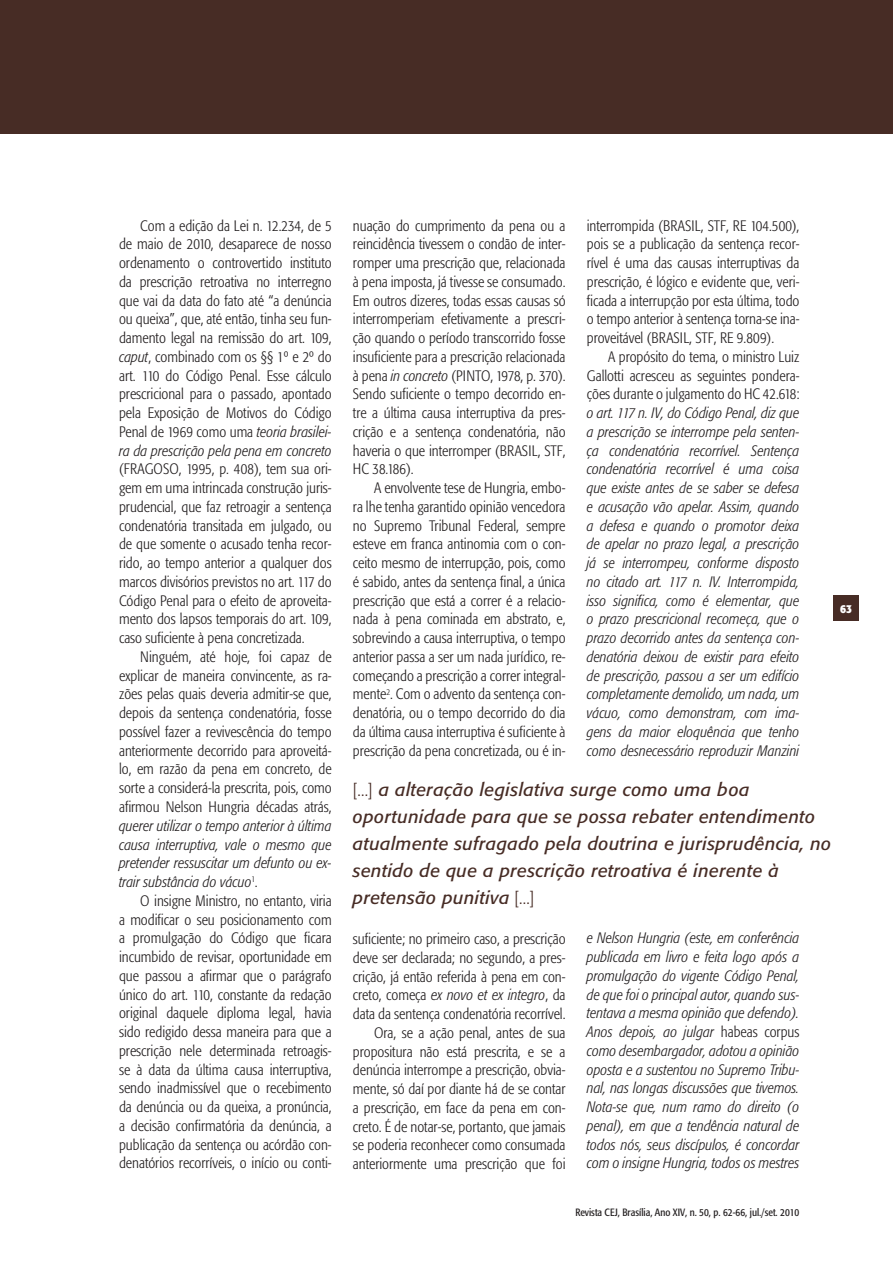
<style>
.page{position:relative;width:893px;height:1263px;background:#fff}
.page>*{position:absolute;margin:0;border:0;box-sizing:border-box;transform-origin:0 0}
.t1{font:italic 18px/27px "Formata";letter-spacing:.02em;color:#472c25}
.t2{font:300 condensed 15px/18.8px "Formata";color:#231f20;text-align:justify}
.t3{font:italic 300 condensed 15px/18.8px "Formata";color:#231f20;text-align:justify}
.t4{font:700 condensed 12px "Formata";color:#fff}
.t5{font:condensed 10.5px "Formata";color:#231f20}
.s1{font-style:italic}
.s2{font-style:normal}
.s3{font-weight:300;font-style:normal;font-stretch:condensed}
</style>
<div class="page">
<div style="left:833px;top:595px;width:26px;height:26px;background:#472c25"></div>
<div style="left:0;top:0;width:893px;height:134px;background:#472c25"></div>
<p class="t2" style="left:119px;top:216px;width:214px;text-indent:21px">Com a edição da Lei n. 12.234, de 5 de maio de 2010, desaparece de nosso ordenamento o controvertido instituto da prescrição retroativa no interregno que vai da data do fato até “a denúncia ou queixa”, que, até então, tinha seu fun&shy;damento legal na remissão do art. 109, <span class="s1">caput</span>, combinado com os §§ 1º e 2º do art. 110 do Código Penal. Esse cálculo prescricional para o passado, apontado pela Exposição de Motivos do Código Penal de 1969 como uma <span class="s1">teoria brasilei&shy;ra da prescrição pela pena em concreto</span></p>
<p class="t2" style="left:119px;top:460px;width:214px">(FRAGOSO, 1995, p. 408), tem sua ori&shy;gem em uma intrincada construção juris&shy;prudencial, que faz retroagir a sentença condenatória transitada em julgado, ou de que somente o acusado tenha recor&shy;rido, ao tempo anterior a qualquer dos marcos divisórios previstos no art. 117 do Código Penal para o efeito de aproveita&shy;mento dos lapsos temporais do art. 109, caso suficiente à pena concretizada.</p>
<p class="t2" style="left:119px;top:647px;width:214px;text-indent:21px">Ninguém, até hoje, foi capaz de explicar de maneira convincente, as ra&shy;zões pelas quais deveria admitir-se que, depois da sentença condenatória, fosse possível fazer a revivescência do tempo anteriormente decorrido para aproveitá&shy;lo, em razão da pena em concreto, de sorte a considerá-la prescrita, pois, como afirmou Nelson Hungria décadas atrás,</p>
<p class="t3" style="left:119px;top:816px;width:214px">querer utilizar o tempo anterior à última causa interruptiva, vale o mesmo que pretender ressuscitar um defunto ou ex&shy;trair substância do vácuo<sup>1</sup><span class="s2">.</span></p>
<p class="t2" style="left:119px;top:891px;width:214px;text-indent:21px">O insigne Ministro, no entanto, viria a modificar o seu posicionamento com a promulgação do Código que ficara incumbido de revisar, oportunidade em que passou a afirmar que o parágrafo único do art. 110, constante da redação original daquele diploma legal, havia sido redigido dessa maneira para que a prescrição nele determinada retroagis&shy;se à data da última causa interruptiva, sendo inadmissível que o recebimento da denúncia ou da queixa, a pronúncia, a decisão confirmatória da denúncia, a publicação da sentença ou acórdão con&shy;denatórios recorríveis, o início ou conti-</p>
<p class="t2" style="left:587px;top:216px;width:214px">interrompida (BRASIL, STF, RE 104.500), pois se a publicação da sentença recor&shy;rível é uma das causas interruptivas da prescrição, é lógico e evidente que, veri&shy;ficada a interrupção por esta última, todo o tempo anterior à sentença torna-se ina&shy;proveitável (BRASIL, STF, RE 9.809).</p>
<p class="t2" style="left:587px;top:347px;width:214px;text-indent:21px">A propósito do tema, o ministro Luiz Gallotti acresceu as seguintes pondera&shy;ções durante o julgamento do HC 42.618:</p>
<p class="t3" style="left:587px;top:404px;width:214px">o art. 117 n. IV, do Código Penal, diz que a prescrição se interrompe pela senten&shy;ça condenatória recorrível. Sentença condenatória recorrível é uma coisa que existe antes de se saber se defesa e acusação vão apelar. Assim, quando a defesa e quando o promotor deixa de apelar no prazo legal, a prescrição já se interrompeu, conforme disposto no citado art. 117 n. IV. Interrompida, isso significa, como é elementar, que o prazo prescricional recomeça, que o prazo decorrido antes da sentença con&shy;denatória deixou de existir para efeito de prescrição, passou a ser um edifício completamente demolido, um nada, um vácuo, como demonstram, com ima&shy;gens da maior eloquência que tenho como desnecessário reproduzir Manzini</p>
<p class="t1" style="left:353px;top:776px;width:480px"><span class="s3">[...]</span> a alteração legislativa surge como uma boa oportunidade para que se possa rebater entendimento atualmente sufragado pela doutrina e jurisprudência, no sentido de que a prescrição retroativa é inerente à pretensão punitiva <span class="s3">[...]</span></p>
<p class="t2" style="left:353px;top:930px;width:214px;text-align:right">suficiente; no primeiro caso, a prescrição deve ser declarada; no segundo, a pres&shy;crição, já então referida à pena em con&shy;creto, começa <span class="s1">ex novo et ex integro</span>, da data da sentença condenatória recorrível.<br>Ora, se a ação penal, antes de sua propositura não está prescrita, e se a denúncia interrompe a prescrição, obvia&shy;mente, só daí por diante há de se contar a prescrição, em face da pena em con&shy;creto. É de notar-se, portanto, que jamais se poderia reconhecer como consumada anteriormente uma prescrição que foi</p>
<p class="t3" style="left:587px;top:929px;width:214px">e Nelson Hungria (este, em conferência publicada em livro e feita logo após a promulgação do vigente Código Penal, de que foi o principal autor, quando sus&shy;tentava a mesma opinião que defendo).<br>Anos depois, ao julgar <span class="s2">habeas corpus </span>como desembargador, adotou a opinião oposta e a sustentou no Supremo Tribu&shy;nal, nas longas discussões que tivemos.<br>Nota-se que, num ramo do direito (o penal), em que a tendência natural de todos nós, seus discípulos, é concordar com o insigne Hungria, todos os mestres</p>
<p class="t2" style="left:353px;top:216px;width:214px">nuação do cumprimento da pena ou a reincidência tivessem o condão de inter&shy;romper uma prescrição que, relacionada à pena imposta, já tivesse se consumado.<br>Em outros dizeres, todas essas causas só interromperiam efetivamente a prescri&shy;ção quando o período transcorrido fosse insuficiente para a prescrição relacionada à pena <span class="s1">in concreto</span> (PINTO, 1978, p. 370).<br>Sendo suficiente o tempo decorrido en&shy;tre a última causa interruptiva da pres&shy;crição e a sentença condenatória, não haveria o que interromper (BRASIL, STF, HC 38.186).</p>
<p class="t2" style="left:353px;top:479px;width:214px;text-indent:21px">A envolvente tese de Hungria, embo&shy;ra lhe tenha garantido opinião vencedora no Supremo Tribunal Federal, sempre esteve em franca antinomia com o con&shy;ceito mesmo de interrupção, pois, como é sabido, antes da sentença final, a única prescrição que está a correr é a relacio&shy;nada à pena cominada em abstrato, e, sobrevindo a causa interruptiva, o tempo anterior passa a ser um nada jurídico, re&shy;começando a prescrição a correr integral&shy;mente<sup>2</sup>. Com o advento da sentença con&shy;denatória, ou o tempo decorrido do dia da última causa interruptiva é suficiente à prescrição da pena concretizada, ou é in-</p>
<p class="t4" style="left:840px;top:601px;width:13px">63</p>
<p class="t5" style="left:575px;top:1206px;width:226px">Revista CEJ, Brasília, Ano XIV, n. 50, p. 62-66, jul./set. 2010</p>
</div>
